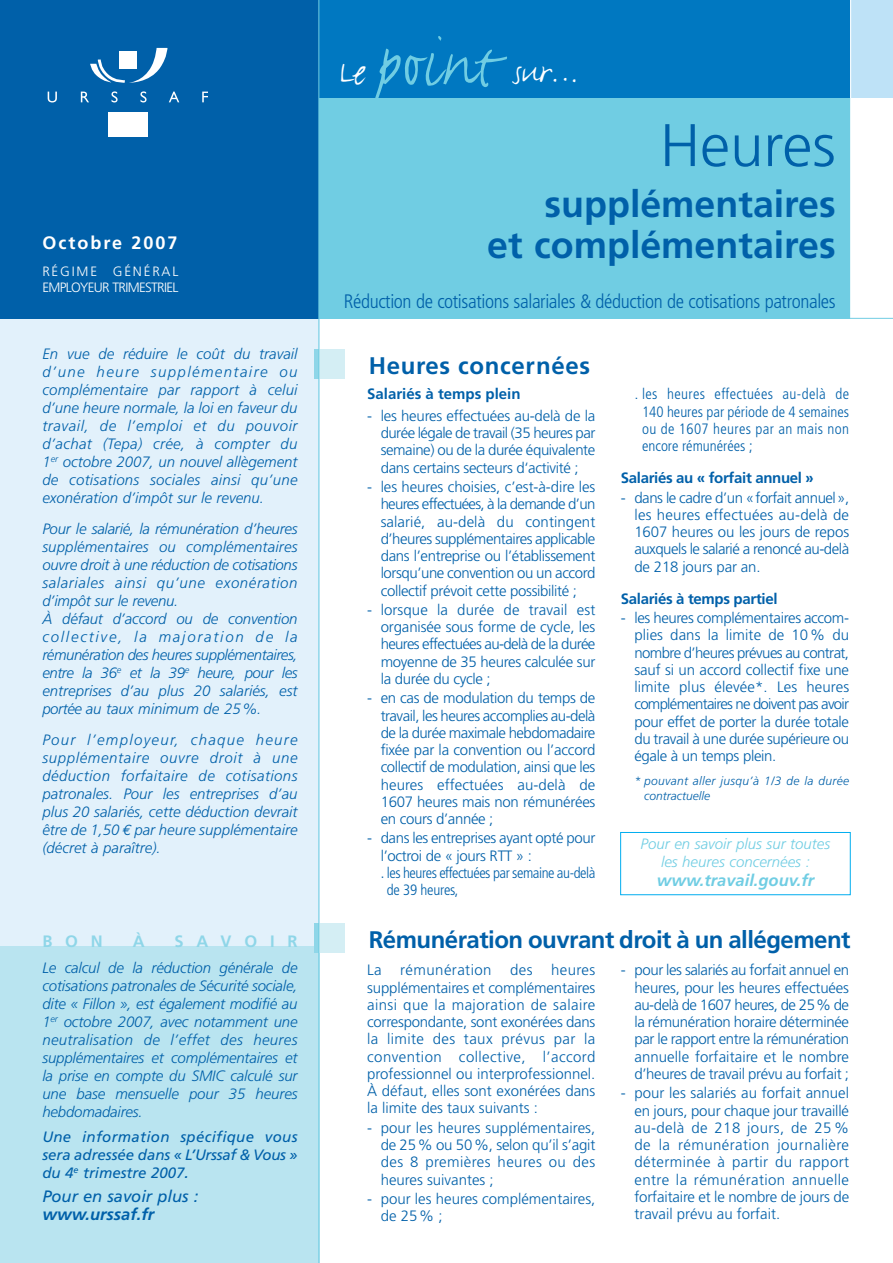
<style>
.page{position:relative;width:893px;height:1263px;background:#fff}
.page>*{position:absolute;margin:0;border:0;box-sizing:border-box;transform-origin:0 0}
.t1{font:300 60px "Frutiger";color:#0060a9}
.t2{font:42px "FF Justlefthand";color:#fff}
.t3{font:700 37.5px/40.5px "Frutiger";color:#0060a9;text-align:right}
.t4{font:700 24px "Frutiger";letter-spacing:-.02em;color:#0060a9}
.t5{font:700 24px "Frutiger";letter-spacing:.03em;color:#0060a9}
.t6{font:300 condensed 19.5px "Frutiger";letter-spacing:-.02em;color:#0060a9}
.t7{font:700 18px "Frutiger";letter-spacing:.11em;color:#fff}
.t8{font:italic 700 16.5px "Frutiger";color:#70cde3}
.t9{font:italic 16.5px "Frutiger";color:#0060a9}
.t10{font:italic 700 16.5px "Frutiger";color:#0060a9}
.t11{font:700 16.5px "Frutiger";letter-spacing:.78em;color:#8fd6e8}
.t12{font:300 15px/17.2px "Frutiger";letter-spacing:-.02em;color:#0060a9;text-align:justify}
.t13{font:italic 300 15px/18px "Frutiger";color:#0060a9;text-align:justify}
.t14{font:300 condensed 15px/17.2px "Frutiger";color:#0060a9;text-align:justify}
.t15{font:italic 15px/18px "Frutiger";color:#0060a9;text-align:justify}
.t16{font:300 condensed 15px/17.2px "Frutiger";letter-spacing:-.03em;color:#0060a9}
.t17{font:700 15px "Frutiger";letter-spacing:-.02em;color:#0060a9}
.t18{font:italic 300 15px/18px "Frutiger";color:#70cde3;text-align:center}
.t19{font:300 15px/17.2px "Frutiger";color:#0060a9}
.t20{font:700 15px "Frutiger";color:#0060a9}
.t21{font:300 13.5px/16.2px "Frutiger";letter-spacing:-.05em;color:#fff}
.t22{font:italic 300 12px/15px "Frutiger";letter-spacing:.03em;color:#0060a9}
.s1{font-family:"Euro Mono";font-weight:400}
.s2{font-size:16.5px}
.s3{font-size:79.5px;color:#70cde3}
.s4{font-stretch:normal}
</style>
<div class="page">
<div style="left:0;top:278px;width:319px;height:985px;background:#e2f1fb"></div>
<div style="left:319px;top:98px;width:531px;height:221px;background:#70cde3"></div>
<div style="left:0;top:0;width:319px;height:319px;background:#0060a9"></div>
<div style="left:0;top:946px;width:319px;height:317px;background:#b9e4f0"></div>
<div style="left:319px;top:0;width:531px;height:98px;background:#0078c1"></div>
<svg style="left:90px;top:48px;width:77px;height:35px"></svg>
<div style="left:119px;top:51px;width:17px;height:17px;background:#fff"></div>
<svg style="left:48px;top:92px;width:9px;height:10px"></svg>
<svg style="left:81px;top:92px;width:8px;height:10px"></svg>
<svg style="left:111px;top:91px;width:7px;height:11px"></svg>
<svg style="left:140px;top:91px;width:6px;height:11px"></svg>
<svg style="left:169px;top:92px;width:10px;height:10px"></svg>
<svg style="left:202px;top:92px;width:6px;height:10px"></svg>
<div style="left:108px;top:112px;width:39px;height:24px;background:#fff"></div>
<div style="left:850px;top:0;width:42px;height:98px;background:#bee2f7"></div>
<hr style="left:850px;top:0;width:1px;height:550px;background:#fff">
<hr style="left:319px;top:318px;width:573px;height:1px;background:#70cde3">
<div style="left:314px;top:349px;width:30px;height:30px;background:#d4eef4"></div>
<div style="left:314px;top:349px;width:5px;height:30px;background:#8fd6e8"></div>
<div style="left:314px;top:923px;width:30px;height:30px;background:#d4eef4"></div>
<div style="left:314px;top:923px;width:5px;height:30px;background:#8fd6e8"></div>
<hr style="left:318px;top:0;width:1px;height:1263px;background:#70cde3">
<div style="left:620px;top:832px;width:230px;height:63px;border:1px solid #00adef"></div>
<p class="t7" style="left:42px;top:236px;width:137px">Octobre 2007</p>
<p class="t21" style="left:42px;top:264px;width:138px">RÉGIME GÉNÉRAL<br>EMPLOYEUR TRIMESTRIEL</p>
<p class="t13" style="left:42px;top:346px;width:257px">En vue de réduire le coût du travail d’une heure supplémentaire ou complémentaire par rapport à celui d’une heure normale, la loi en faveur du travail, de l’emploi et du pouvoir d’achat (Tepa) crée, à compter du 1<sup>er</sup> octobre 2007, un nouvel allègement de cotisations sociales ainsi qu’une exonération d’impôt sur le revenu.</p>
<p class="t13" style="left:42px;top:521px;width:257px;text-align:left">Pour le salarié, la rémunération d’heures supplémentaires ou complémentaires ouvre droit à une réduction de cotisations salariales ainsi qu’une exonération d’impôt sur le revenu.<br>À défaut d’accord ou de convention collective, la majoration de la rémunération des heures supplémentaires, entre la 36<sup>e</sup> et la 39<sup>e</sup> heure, pour les entreprises d’au plus 20 salariés, est portée au taux minimum de 25 %.</p>
<p class="t13" style="left:42px;top:732px;width:257px">Pour l’employeur, chaque heure supplémentaire ouvre droit à une déduction forfaitaire de cotisations patronales. Pour les entreprises d’au plus 20 salariés, cette déduction devrait être de 1,50<span class="s1">€</span> par heure supplémentaire (décret à paraître).</p>
<p class="t11" style="left:42px;top:934px;width:62px">BON</p>
<p class="t11" style="left:133px;top:934px;width:13px">À</p>
<p class="t11" style="left:174px;top:934px;width:124px">SAVOIR</p>
<p class="t13" style="left:42px;top:960px;width:257px">Le calcul de la réduction générale de cotisations patronales de Sécurité sociale, dite « Fillon », est également modifié au 1<sup>er</sup> octobre 2007, avec notamment une neutralisation de l’effet des heures supplémentaires et complémentaires et la prise en compte du SMIC calculé sur une base mensuelle pour 35 heures hebdomadaires.</p>
<p class="t15" style="left:42px;top:1129px;width:257px">Une information spécifique vous sera adressée dans « L’Urssaf &amp; Vous » du 4<sup>e</sup> trimestre 2007<span class="s2">.</span></p>
<p class="t9" style="left:42px;top:1190px;width:157px">Pour en savoir plus :</p>
<p class="t10" style="left:42px;top:1208px;width:113px">www.urssaf.fr</p>
<h2 class="t2" style="left:339px;top:57px;width:242px">Le <span class="s3">point</span> sur…</h2>
<h1 class="t1" style="left:660px;top:121px;width:177px">Heures</h1>
<h3 class="t3" style="left:487px;top:187px;width:350px">supplémentaires<br>et complémentaires</h3>
<h3 class="t6" style="left:344px;top:293px;width:493px">Réduction de cotisations salariales &amp; déduction de cotisations patronales</h3>
<h3 class="t5" style="left:368px;top:356px;width:223px">Heures concernées</h3>
<p class="t20" style="left:367px;top:388px;width:155px">Salariés à temps plein</p>
<p class="t12" style="left:380px;top:408px;width:216px;text-indent:-14px">- les heures effectuées au-delà de la durée légale de travail (35 heures par semaine) ou de la durée équivalente dans certains secteurs d‘activité ;</p>
<p class="t12" style="left:380px;top:479px;width:216px;text-indent:-14px">- les heures choisies, c’est-à-dire les heures effectuées, à la demande d’un salarié, au-delà du contingent d’heures supplémentaires applicable dans l’entreprise ou l’établissement lorsqu’une convention ou un accord collectif prévoit cette possibilité ;</p>
<p class="t12" style="left:380px;top:602px;width:216px;text-indent:-14px">- lorsque la durée de travail est organisée sous forme de cycle, les heures effectuées au-delà de la durée moyenne de 35 heures calculée sur la durée du cycle ;</p>
<p class="t12" style="left:380px;top:691px;width:216px;text-indent:-14px">- en cas de modulation du temps de travail, les heures accomplies au-delà de la durée maximale hebdomadaire fixée par la convention ou l’accord collectif de modulation, ainsi que les heures effectuées au-delà de 1607 heures mais non rémunérées en cours d’année ;</p>
<p class="t12" style="left:380px;top:831px;width:216px;text-indent:-14px">- dans les entreprises ayant opté pour l’octroi de « jours RTT » :</p>
<p class="t16" style="left:387px;top:865px;width:210px;text-indent:-6px">. les heures effectuées par semaine au-delà de 39 heures,</p>
<p class="t14" style="left:642px;top:387px;width:208px;text-indent:-8px"><span class="s4">.</span> les heures effectuées au-delà de 140 heures par période de 4 semaines ou de 1607 heures par an mais non encore rémunérées ;</p>
<p class="t17" style="left:621px;top:472px;width:194px">Salariés au « forfait annuel »</p>
<p class="t12" style="left:634px;top:490px;width:216px;text-indent:-14px">- dans le cadre d’un «forfait annuel», les heures effectuées au-delà de 1607 heures ou les jours de repos auxquels le salarié a renoncé au-delà de 218 jours par an.</p>
<p class="t17" style="left:621px;top:593px;width:158px">Salariés à temps partiel</p>
<p class="t12" style="left:634px;top:611px;width:216px;text-indent:-14px">- les heures complémentaires accom&shy;plies dans la limite de 10% du nombre d’heures prévues au contrat, sauf si un accord collectif fixe une limite plus élevée*. Les heures complémentaires ne doivent pas avoir pour effet de porter la durée totale du travail à une durée supérieure ou égale à un temps plein.</p>
<p class="t22" style="left:644px;top:774px;width:207px;text-indent:-9px">* pouvant aller jusqu’à 1/3 de la durée contractuelle</p>
<p class="t18" style="left:640px;top:836px;width:191px">Pour en savoir plus sur toutes les heures concernées :</p>
<p class="t8" style="left:656px;top:874px;width:159px">www.travail.gouv.fr</p>
<h3 class="t4" style="left:368px;top:930px;width:483px">Rémunération ouvrant droit à un allégement</h3>
<p class="t12" style="left:367px;top:963px;width:230px">La rémunération des heures supplémentaires et complémentaires ainsi que la majoration de salaire correspondante, sont exonérées dans la limite des taux prévus par la convention collective, l’accord professionnel ou interprofessionnel.<br>À défaut, elles sont exonérées dans la limite des taux suivants :</p>
<p class="t12" style="left:380px;top:1120px;width:216px;text-indent:-14px">- pour les heures supplémentaires, de 25% ou 50%, selon qu’il s’agit des 8 premières heures ou des heures suivantes ;</p>
<p class="t19" style="left:380px;top:1191px;width:216px;text-indent:-14px">- pour les heures complémentaires, de 25% ;</p>
<p class="t12" style="left:634px;top:963px;width:216px;text-indent:-14px">- pour les salariés au forfait annuel en heures, pour les heures effectuées au-delà de 1607 heures, de 25% de la rémunération horaire déterminée par le rapport entre la rémunération annuelle forfaitaire et le nombre d’heures de travail prévu au forfait ;</p>
<p class="t12" style="left:634px;top:1086px;width:216px;text-indent:-14px">- pour les salariés au forfait annuel en jours, pour chaque jour travaillé au-delà de 218 jours, de 25 % de la rémunération journalière déterminée à partir du rapport entre la rémunération annuelle forfaitaire et le nombre de jours de travail prévu au forfait.</p>
</div>
